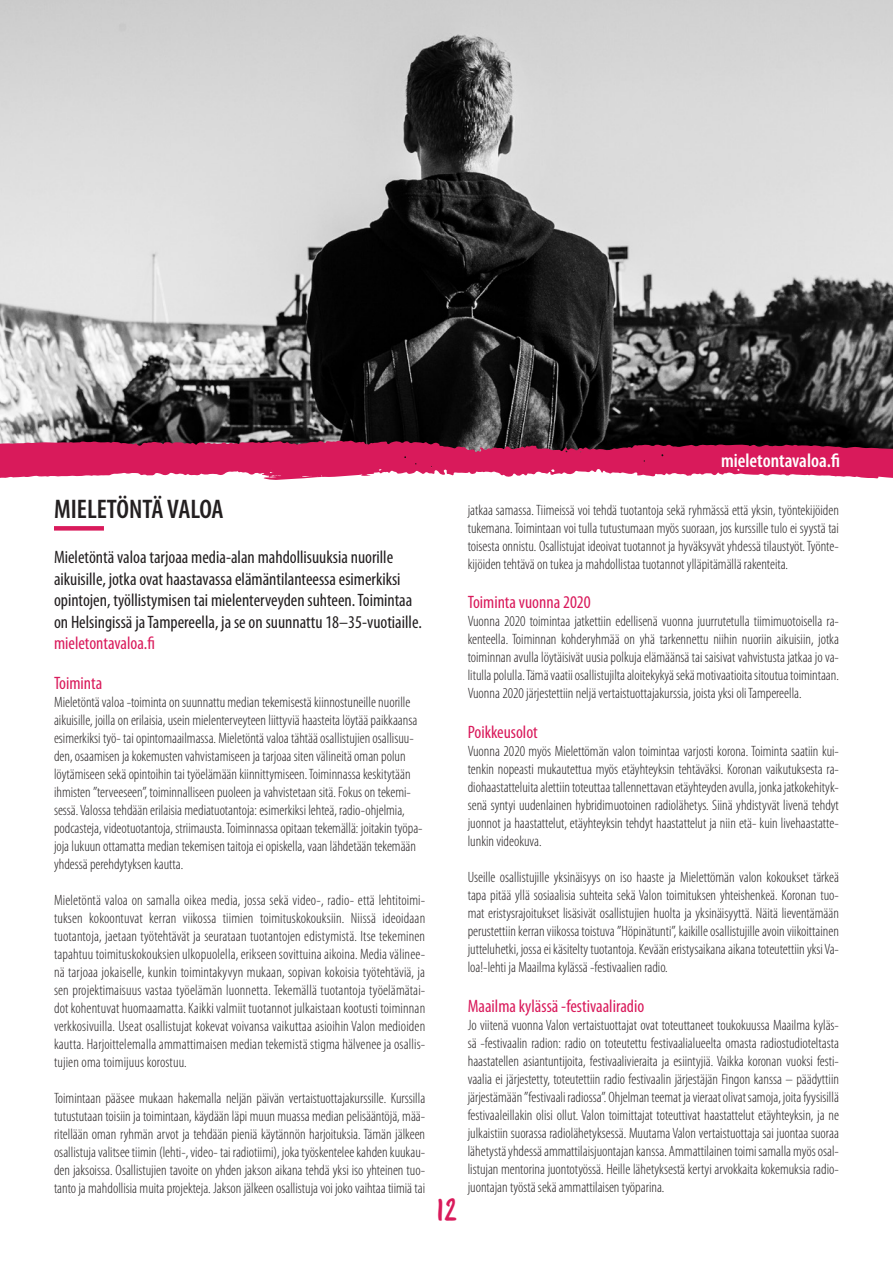
<style>
.page{position:relative;width:893px;height:1263px;background:#fff}
.page>*{position:absolute;margin:0;border:0;box-sizing:border-box;transform-origin:0 0}
.t1{font:36px "Verveine";color:#d91a5b}
.t2{font:600 condensed 27px "Myriad Pro";color:#231f20}
.t3{font:600 condensed 19.5px "Myriad Pro";color:#fff}
.t4{font:condensed 18px/21.6px "Myriad Pro";color:#231f20}
.t5{font:condensed 18px "Myriad Pro";color:#d91a5b}
.t6{font:300 condensed 15px/18px "Myriad Pro";color:#231f20;text-align:justify}
.s1{color:#d91a5b}
</style>
<div class="page">
<img style="left:0;top:0;width:893px;height:440px">
<div style="left:54px;top:526px;width:50px;height:5px;background:#d91a5b"></div>
<svg style="left:0;top:440px;width:893px;height:40px;background:#c7396a"></svg>
<p class="t2" style="left:54px;top:494px;width:171px">MIELETÖNTÄ VALOA</p>
<p class="t4" style="left:54px;top:547px;width:369px">Mieletöntä valoa tarjoaa media-alan mahdollisuuksia nuorille aikuisille, jotka ovat haastavassa elämäntilanteessa esimerkiksi opintojen, työllistymisen tai mielenterveyden suhteen. Toimintaa on Helsingissä ja Tampereella, ja se on suunnattu 18–35-vuotiaille. <span class="s1">mieletontavaloa.fi</span></p>
<p class="t5" style="left:54px;top:673px;width:50px">Toiminta</p>
<p class="t6" style="left:54px;top:693px;width:370px;text-align:left">Mieletöntä valoa -toiminta on suunnattu median tekemisestä kiinnostuneille nuorille aikuisille, joilla on erilaisia, usein mielenterveyteen liittyviä haasteita löytää paikkaansa esimerkiksi työ- tai opintomaailmassa. Mieletöntä valoa tähtää osallistujien osallisuu&shy;den, osaamisen ja kokemusten vahvistamiseen ja tarjoaa siten välineitä oman polun löytämiseen sekä opintoihin tai työelämään kiinnittymiseen. Toiminnassa keskitytään ihmisten ”terveeseen”, toiminnalliseen puoleen ja vahvistetaan sitä. Fokus on tekemi&shy;sessä. Valossa tehdään erilaisia mediatuotantoja: esimerkiksi lehteä, radio-ohjelmia, podcasteja, videotuotantoja, striimausta. Toiminnassa opitaan tekemällä: joitakin työpa&shy;joja lukuun ottamatta median tekemisen taitoja ei opiskella, vaan lähdetään tekemään yhdessä perehdytyksen kautta.</p>
<p class="t6" style="left:54px;top:891px;width:373px">Mieletöntä valoa on samalla oikea media, jossa sekä video-, radio- että lehtitoimi&shy;tuksen kokoontuvat kerran viikossa tiimien toimituskokouksiin. Niissä ideoidaan tuotantoja, jaetaan työtehtävät ja seurataan tuotantojen edistymistä. Itse tekeminen tapahtuu toimituskokouksien ulkopuolella, erikseen sovittuina aikoina. Media välinee&shy;nä tarjoaa jokaiselle, kunkin toimintakyvyn mukaan, sopivan kokoisia työtehtäviä, ja sen projektimaisuus vastaa työelämän luonnetta. Tekemällä tuotantoja työelämätai&shy;dot kohentuvat huomaamatta. Kaikki valmiit tuotannot julkaistaan kootusti toiminnan verkkosivuilla. Useat osallistujat kokevat voivansa vaikuttaa asioihin Valon medioiden kautta. Harjoittelemalla ammattimaisen median tekemistä stigma hälvenee ja osallis&shy;tujien oma toimijuus korostuu.</p>
<p class="t6" style="left:54px;top:1089px;width:373px">Toimintaan pääsee mukaan hakemalla neljän päivän vertaistuottajakurssille. Kurssilla tutustutaan toisiin ja toimintaan, käydään läpi muun muassa median pelisääntöjä, mää&shy;ritellään oman ryhmän arvot ja tehdään pieniä käytännön harjoituksia. Tämän jälkeen osallistuja valitsee tiimin (lehti-, video- tai radiotiimi), joka työskentelee kahden kuukau&shy;den jaksoissa. Osallistujien tavoite on yhden jakson aikana tehdä yksi iso yhteinen tuo&shy;tanto ja mahdollisia muita projekteja. Jakson jälkeen osallistuja voi joko vaihtaa tiimiä tai</p>
<p class="t3" style="left:721px;top:449px;width:120px">mieletontavaloa.fi</p>
<h1 class="t1" style="left:436px;top:1183px;width:23px">12</h1>
<p class="t6" style="left:468px;top:501px;width:373px">jatkaa samassa. Tiimeissä voi tehdä tuotantoja sekä ryhmässä että yksin, työntekijöiden tukemana. Toimintaan voi tulla tutustumaan myös suoraan, jos kurssille tulo ei syystä tai toisesta onnistu. Osallistujat ideoivat tuotannot ja hyväksyvät yhdessä tilaustyöt. Työnte&shy;kijöiden tehtävä on tukea ja mahdollistaa tuotannot ylläpitämällä rakenteita.</p>
<p class="t5" style="left:468px;top:593px;width:125px">Toiminta vuonna 2020</p>
<p class="t6" style="left:468px;top:613px;width:373px">Vuonna 2020 toimintaa jatkettiin edellisenä vuonna juurrutetulla tiimimuotoisella ra&shy;kenteella. Toiminnan kohderyhmää on yhä tarkennettu niihin nuoriin aikuisiin, jotka toiminnan avulla löytäisivät uusia polkuja elämäänsä tai saisivat vahvistusta jatkaa jo va&shy;litulla polulla. Tämä vaatii osallistujilta aloitekykyä sekä motivaatioita sitoutua toimintaan.<br>Vuonna 2020 järjestettiin neljä vertaistuottajakurssia, joista yksi oli Tampereella.</p>
<p class="t5" style="left:468px;top:722px;width:72px">Poikkeusolot</p>
<p class="t6" style="left:468px;top:742px;width:373px">Vuonna 2020 myös Mielettömän valon toimintaa varjosti korona. Toiminta saatiin kui&shy;tenkin nopeasti mukautettua myös etäyhteyksin tehtäväksi. Koronan vaikutuksesta ra&shy;diohaastatteluita alettiin toteuttaa tallennettavan etäyhteyden avulla, jonka jatkokehityk&shy;senä syntyi uudenlainen hybridimuotoinen radiolähetys. Siinä yhdistyvät livenä tehdyt juonnot ja haastattelut, etäyhteyksin tehdyt haastattelut ja niin etä- kuin livehaastatte&shy;lunkin videokuva.</p>
<p class="t6" style="left:468px;top:868px;width:373px">Useille osallistujille yksinäisyys on iso haaste ja Mielettömän valon kokoukset tärkeä tapa pitää yllä sosiaalisia suhteita sekä Valon toimituksen yhteishenkeä. Koronan tuo&shy;mat eristysrajoitukset lisäsivät osallistujien huolta ja yksinäisyyttä. Näitä lieventämään perustettiin kerran viikossa toistuva ”Höpinätunti”, kaikille osallistujille avoin viikoittainen jutteluhetki, jossa ei käsitelty tuotantoja. Kevään eristysaikana aikana toteutettiin yksi Va&shy;loa!-lehti ja Maailma kylässä -festivaalien radio.</p>
<p class="t5" style="left:468px;top:996px;width:178px">Maailma kylässä -festivaaliradio</p>
<p class="t6" style="left:468px;top:1016px;width:373px">Jo viitenä vuonna Valon vertaistuottajat ovat toteuttaneet toukokuussa Maailma kyläs&shy;sä -festivaalin radion: radio on toteutettu festivaalialueelta omasta radiostudioteltasta haastatellen asiantuntijoita, festivaalivieraita ja esiintyjiä. Vaikka koronan vuoksi festi&shy;vaalia ei järjestetty, toteutettiin radio festivaalin järjestäjän Fingon kanssa – päädyttiin järjestämään ”festivaali radiossa”. Ohjelman teemat ja vieraat olivat samoja, joita fyysisillä festivaaleillakin olisi ollut. Valon toimittajat toteuttivat haastattelut etäyhteyksin, ja ne julkaistiin suorassa radiolähetyksessä. Muutama Valon vertaistuottaja sai juontaa suoraa lähetystä yhdessä ammattilaisjuontajan kanssa. Ammattilainen toimi samalla myös osal&shy;listujan mentorina juontotyössä. Heille lähetyksestä kertyi arvokkaita kokemuksia radio&shy;juontajan työstä sekä ammattilaisen työparina.</p>
</div>
